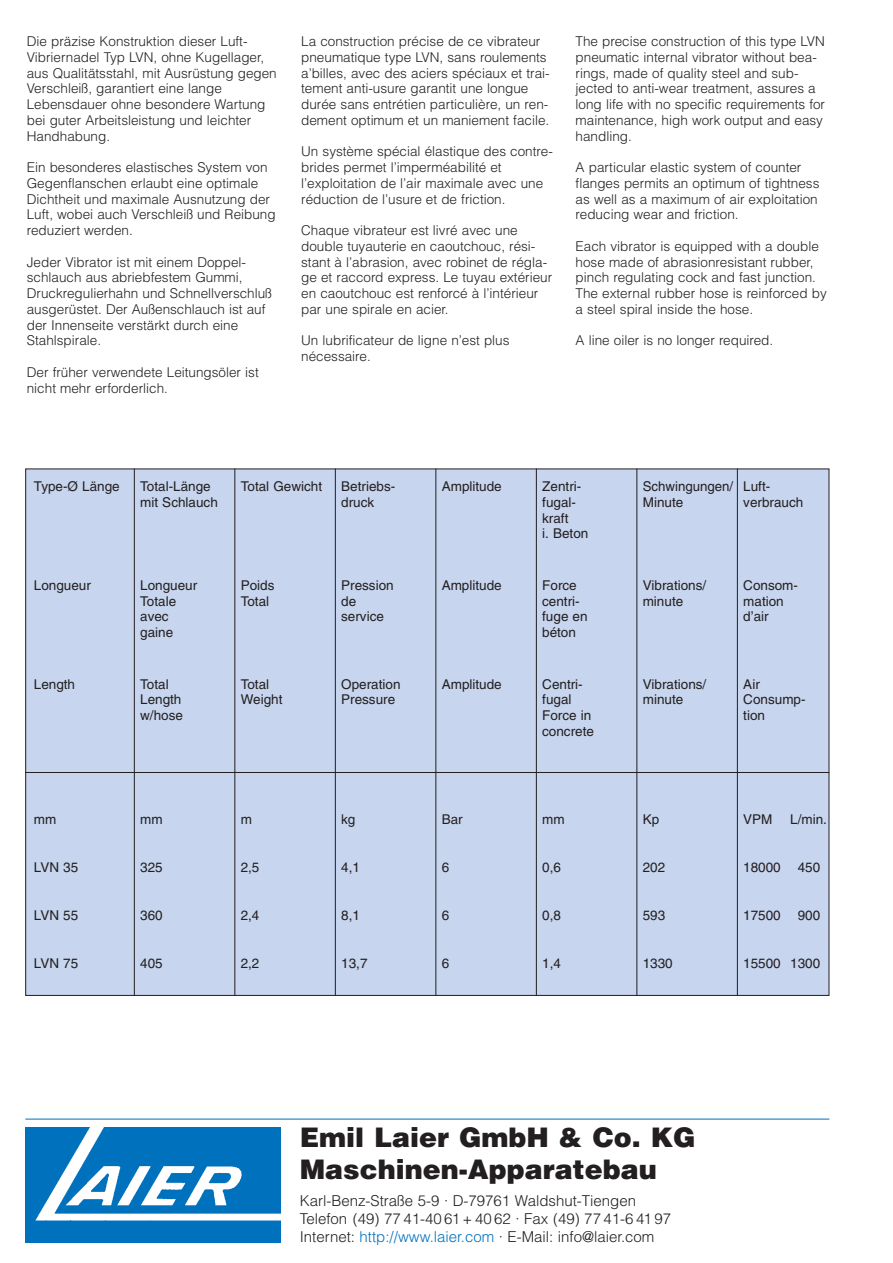
<style>
.page{position:relative;width:893px;height:1263px;background:#fff}
.page>*{position:absolute;margin:0;border:0;box-sizing:border-box;transform-origin:0 0}
.t1{font:900 27px/31.5px "Helvetica";color:#231f20}
.t2{font:300 15px/18px "Helvetica";color:#231f20}
.t3{font:300 13.5px/15.8px "Helvetica";color:#231f20}
.t4{font:13.5px/15.8px "Helvetica";color:#231f20}
.s1{color:#c7d5ee}
.s2{color:#0071bc}
</style>
<div class="page">
<img style="left:25px;top:1128px;width:255px;height:114px">
<hr style="left:25px;top:1119px;width:804px;height:1px;background:#0071bc">
<div style="left:26px;top:469px;width:803px;height:526px;background:#c7d5ee"></div>
<hr style="left:134px;top:469px;width:1px;height:527px;background:#231f20">
<hr style="left:234px;top:469px;width:1px;height:527px;background:#231f20">
<hr style="left:335px;top:469px;width:1px;height:527px;background:#231f20">
<hr style="left:435px;top:469px;width:1px;height:527px;background:#231f20">
<hr style="left:536px;top:469px;width:1px;height:527px;background:#231f20">
<hr style="left:636px;top:469px;width:1px;height:527px;background:#231f20">
<hr style="left:737px;top:469px;width:1px;height:527px;background:#231f20">
<hr style="left:25px;top:772px;width:804px;height:1px;background:#231f20">
<p class="t3" style="left:27px;top:35px;width:251px">Die präzise Konstruktion dieser Luft-Vibriernadel Typ LVN, ohne Kugellager, aus Qualitätsstahl, mit Ausrüstung gegen Verschleiß, garantiert eine lange Lebensdauer ohne besondere Wartung bei guter Arbeitsleistung und leichter Handhabung.</p>
<p class="t3" style="left:27px;top:161px;width:250px">Ein besonderes elastisches System von Gegenflanschen erlaubt eine optimale Dichtheit und maximale Ausnutzung der Luft, wobei auch Verschleiß und Reibung reduziert werden.</p>
<p class="t3" style="left:27px;top:255px;width:247px">Jeder Vibrator ist mit einem Doppel&shy;schlauch aus abriebfestem Gummi, Druckregulierhahn und Schnellverschluß ausgerüstet. Der Außenschlauch ist auf der Innenseite verstärkt durch eine Stahlspirale.</p>
<p class="t3" style="left:27px;top:365px;width:233px">Der früher verwendete Leitungsöler ist nicht mehr erforderlich.</p>
<p class="t3" style="left:301px;top:35px;width:250px">La construction précise de ce vibrateur pneumatique type LVN, sans roulements a’billes, avec des aciers spéciaux et trai&shy;tement anti-usure garantit une longue durée sans entrétien particulière, un ren&shy;dement optimum et un maniement facile.</p>
<p class="t3" style="left:301px;top:145px;width:253px">Un système spécial élastique des contre&shy;brides permet l’imperméabilité et l’exploitation de l’air maximale avec une réduction de l’usure et de friction.</p>
<p class="t3" style="left:301px;top:224px;width:252px">Chaque vibrateur est livré avec une double tuyauterie en caoutchouc, rési&shy;stant à l’abrasion, avec robinet de régla&shy;ge et raccord express. Le tuyau extérieur en caoutchouc est renforcé à l’intérieur par une spirale en acier.</p>
<p class="t3" style="left:301px;top:334px;width:210px">Un lubrificateur de ligne n’est plus nécessaire.</p>
<p class="t3" style="left:575px;top:35px;width:251px">The precise construction of this type LVN pneumatic internal vibrator without bea&shy;rings, made of quality steel and sub&shy;jected to anti-wear treatment, assures a long life with no specific requirements for maintenance, high work output and easy handling.</p>
<p class="t3" style="left:575px;top:161px;width:245px">A particular elastic system of counter flanges permits an optimum of tightness as well as a maximum of air exploitation reducing wear and friction.</p>
<p class="t3" style="left:575px;top:239px;width:253px">Each vibrator is equipped with a double hose made of abrasionresistant rubber, pinch regulating cock and fast junction.<br>The external rubber hose is reinforced by a steel spiral inside the hose.</p>
<p class="t3" style="left:575px;top:334px;width:199px">A line oiler is no longer required.</p>
<p class="t4" style="left:34px;top:480px;width:87px">Type-Ø Länge</p>
<p class="t4" style="left:140px;top:480px;width:72px">Total-Länge</p>
<p class="t4" style="left:241px;top:480px;width:83px">Total Gewicht</p>
<p class="t4" style="left:341px;top:480px;width:56px">Betriebs-</p>
<p class="t4" style="left:442px;top:480px;width:62px">Amplitude</p>
<p class="t4" style="left:542px;top:480px;width:41px">Zentri-</p>
<p class="t4" style="left:642px;top:480px;width:129px">Schwingungen/ Luft-</p>
<p class="t4" style="left:140px;top:496px;width:79px">mit Schlauch</p>
<p class="t4" style="left:341px;top:496px;width:35px">druck</p>
<p class="t4" style="left:542px;top:496px;width:35px">fugal-</p>
<p class="t4" style="left:642px;top:496px;width:42px">Minute</p>
<p class="t4" style="left:743px;top:496px;width:62px">verbrauch</p>
<p class="t4" style="left:542px;top:511px;width:48px">kraft<br>i. Beton</p>
<p class="t4" style="left:34px;top:579px;width:59px">Longueur</p>
<p class="t4" style="left:140px;top:579px;width:59px">Longueur</p>
<p class="t4" style="left:241px;top:579px;width:35px">Poids</p>
<p class="t4" style="left:341px;top:579px;width:54px">Pression</p>
<p class="t4" style="left:441px;top:579px;width:62px">Amplitude</p>
<p class="t4" style="left:542px;top:579px;width:36px">Force</p>
<p class="t4" style="left:642px;top:579px;width:65px">Vibrations/</p>
<p class="t4" style="left:743px;top:579px;width:56px">Consom-</p>
<p class="t4" style="left:140px;top:594px;width:38px">Totale</p>
<p class="t4" style="left:241px;top:594px;width:30px">Total</p>
<p class="t4" style="left:341px;top:594px;width:17px">de</p>
<p class="t4" style="left:542px;top:594px;width:39px">centri-</p>
<p class="t4" style="left:642px;top:594px;width:42px">minute</p>
<p class="t4" style="left:743px;top:594px;width:42px">mation</p>
<p class="t4" style="left:140px;top:610px;width:30px">avec</p>
<p class="t4" style="left:341px;top:610px;width:44px">service</p>
<p class="t4" style="left:542px;top:610px;width:47px">fuge en</p>
<p class="t4" style="left:743px;top:610px;width:27px">d’air</p>
<p class="t4" style="left:140px;top:626px;width:35px">gaine</p>
<p class="t4" style="left:542px;top:626px;width:35px">béton</p>
<p class="t4" style="left:34px;top:677px;width:43px">Length</p>
<p class="t4" style="left:140px;top:677px;width:30px">Total</p>
<p class="t4" style="left:241px;top:677px;width:30px">Total</p>
<p class="t4" style="left:341px;top:677px;width:61px">Operation</p>
<p class="t4" style="left:442px;top:677px;width:62px">Amplitude</p>
<p class="t4" style="left:542px;top:677px;width:42px">Centri-</p>
<p class="t4" style="left:642px;top:677px;width:65px">Vibrations/</p>
<p class="t4" style="left:743px;top:677px;width:18px">Air</p>
<p class="t4" style="left:140px;top:693px;width:43px">Length</p>
<p class="t4" style="left:241px;top:693px;width:43px">Weight</p>
<p class="t4" style="left:341px;top:693px;width:56px">Pressure</p>
<p class="t4" style="left:542px;top:693px;width:31px">fugal</p>
<p class="t4" style="left:642px;top:693px;width:42px">minute</p>
<p class="t4" style="left:743px;top:693px;width:64px">Consump-</p>
<p class="t4" style="left:140px;top:709px;width:44px">w/hose</p>
<p class="t4" style="left:542px;top:709px;width:51px">Force in</p>
<p class="t4" style="left:743px;top:709px;width:23px">tion</p>
<p class="t4" style="left:542px;top:725px;width:53px">concrete</p>
<p class="t4" style="left:34px;top:813px;width:24px">mm</p>
<p class="t4" style="left:140px;top:813px;width:24px">mm</p>
<p class="t4" style="left:241px;top:813px;width:13px">m</p>
<p class="t4" style="left:341px;top:813px;width:16px">kg</p>
<p class="t4" style="left:441px;top:813px;width:23px">Bar</p>
<p class="t4" style="left:542px;top:813px;width:24px">mm</p>
<p class="t4" style="left:642px;top:813px;width:18px">Kp</p>
<p class="t4" style="left:743px;top:813px;width:31px">VPM</p>
<p class="t4" style="left:790px;top:813px;width:38px">L/min.</p>
<p class="t4" style="left:34px;top:861px;width:46px">LVN 35</p>
<p class="t4" style="left:140px;top:861px;width:24px">325</p>
<p class="t4" style="left:241px;top:861px;width:20px">2,5</p>
<p class="t4" style="left:341px;top:861px;width:20px">4,1</p>
<p class="t4" style="left:441px;top:861px;width:9px">6</p>
<p class="t4" style="left:542px;top:861px;width:20px">0,6</p>
<p class="t4" style="left:642px;top:861px;width:24px">202</p>
<p class="t4" style="left:743px;top:861px;width:78px">18000 <span class="s1">1</span>450</p>
<p class="t4" style="left:34px;top:909px;width:46px">LVN 55</p>
<p class="t4" style="left:140px;top:909px;width:24px">360</p>
<p class="t4" style="left:241px;top:909px;width:20px">2,4</p>
<p class="t4" style="left:341px;top:909px;width:20px">8,1</p>
<p class="t4" style="left:441px;top:909px;width:9px">6</p>
<p class="t4" style="left:542px;top:909px;width:20px">0,8</p>
<p class="t4" style="left:642px;top:909px;width:24px">593</p>
<p class="t4" style="left:743px;top:909px;width:79px">17500 <span class="s1">1</span>900</p>
<p class="t4" style="left:34px;top:957px;width:46px">LVN 75</p>
<p class="t4" style="left:140px;top:957px;width:24px">405</p>
<p class="t4" style="left:241px;top:957px;width:20px">2,2</p>
<p class="t4" style="left:341px;top:957px;width:28px">13,7</p>
<p class="t4" style="left:441px;top:957px;width:9px">6</p>
<p class="t4" style="left:542px;top:957px;width:20px">1,4</p>
<p class="t4" style="left:642px;top:957px;width:32px">1330</p>
<p class="t4" style="left:743px;top:957px;width:79px">15500 1300</p>
<h1 class="t1" style="left:300px;top:1124px;width:397px">Emil Laier GmbH &amp; Co. KG<br>Maschinen-Apparatebau</h1>
<p class="t2" style="left:300px;top:1194px;width:373px">Karl-Benz-Straße 5-9 · D-79761 Waldshut-Tiengen<br>Telefon (49) 77 41-40 61 + 40 62 · Fax (49) 77 41-6 41 97<br>Internet: <span class="s2">http://www.laier.com</span> · E-Mail: info@laier.com</p>
</div>
